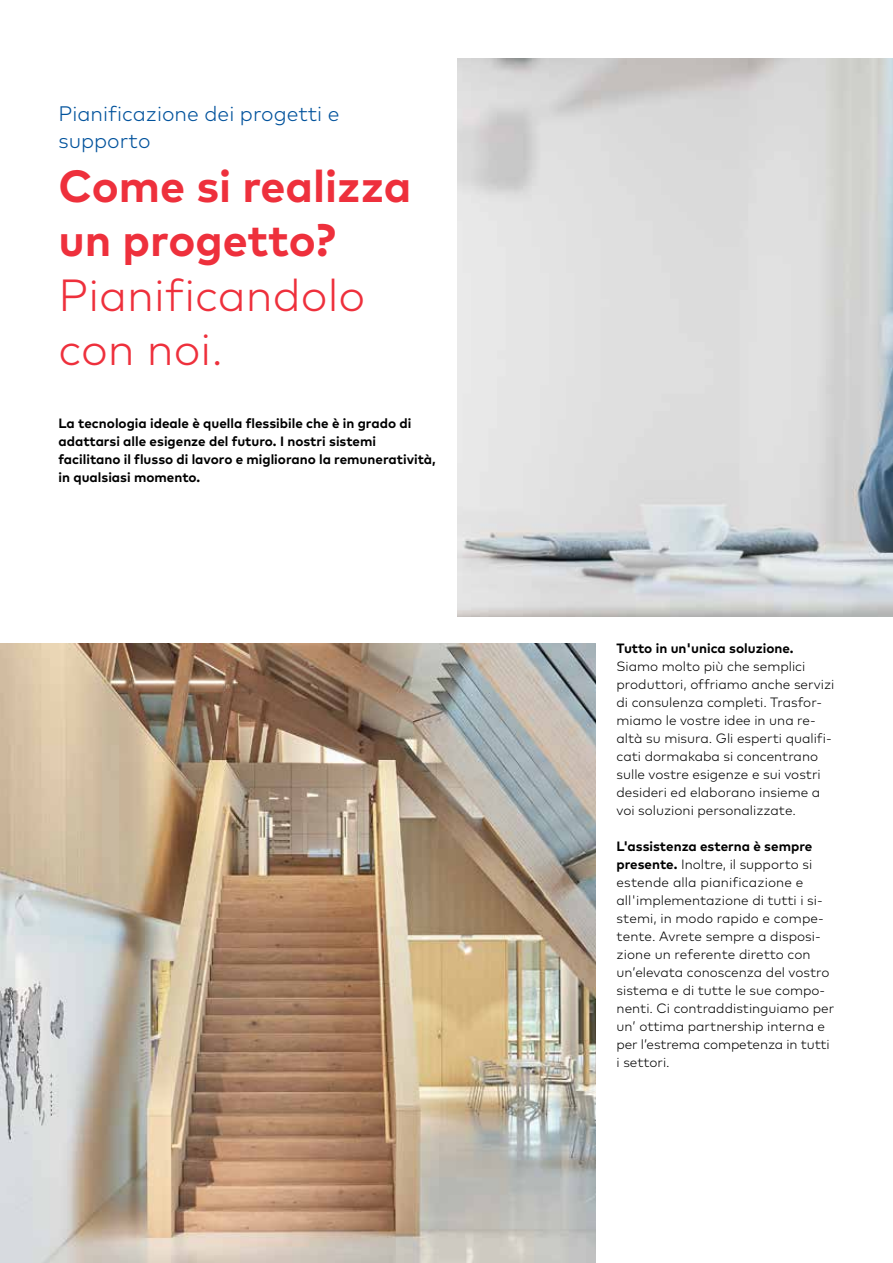
<style>
.page{position:relative;width:893px;height:1263px;background:#fff}
.page>*{position:absolute;margin:0;border:0;box-sizing:border-box;transform-origin:0 0}
.t1{font:700 45px/54px "Mark Pro";color:#ee303c}
.t2{font:300 45px/54px "Mark Pro";color:#ee303c}
.t3{font:300 21px/27px "Mark Pro";color:#00529c}
.t4{font:300 13.5px/18px "Mark Pro";color:#000}
.t5{font:700 13.5px/18px "Mark Pro";color:#000}
.s1{font-weight:700}
</style>
<div class="page">
<img style="left:457px;top:58px;width:436px;height:558px">
<img style="left:0;top:643px;width:595px;height:620px">
<h2 class="t3" style="left:58px;top:99px;width:283px">Pianificazione dei progetti e supporto</h2>
<h1 class="t1" style="left:58px;top:156px;width:354px">Come si realizza un progetto?</h1>
<h1 class="t2" style="left:58px;top:264px;width:308px">Pianificandolo con noi.</h1>
<p class="t5" style="left:58px;top:413px;width:379px">La tecnologia ideale è quella flessibile che è in grado di adattarsi alle esigenze del futuro. I nostri sistemi facilitano il flusso di lavoro e migliorano la remuneratività, in qualsiasi momento.</p>
<p class="t5" style="left:617px;top:638px;width:179px">Tutto in un'unica soluzione.</p>
<p class="t4" style="left:617px;top:656px;width:219px">Siamo molto più che semplici produttori, offriamo anche servizi di consulenza completi. Trasfor&shy;miamo le vostre idee in una re&shy;altà su misura. Gli esperti qualifi&shy;cati dormakaba si concentrano sulle vostre esigenze e sui vostri desideri ed elaborano insieme a voi soluzioni personalizzate.</p>
<p class="t4" style="left:617px;top:836px;width:219px"><span class="s1">L'assistenza esterna è sempre presente.</span> Inoltre, il supporto si estende alla pianificazione e all'implementazione di tutti i si&shy;stemi, in modo rapido e compe&shy;tente. Avrete sempre a disposi&shy;zione un referente diretto con un’elevata conoscenza del vostro sistema e di tutte le sue compo&shy;nenti. Ci contraddistinguiamo per un’ ottima partnership interna e per l’estrema competenza in tutti i settori.</p>
</div>
